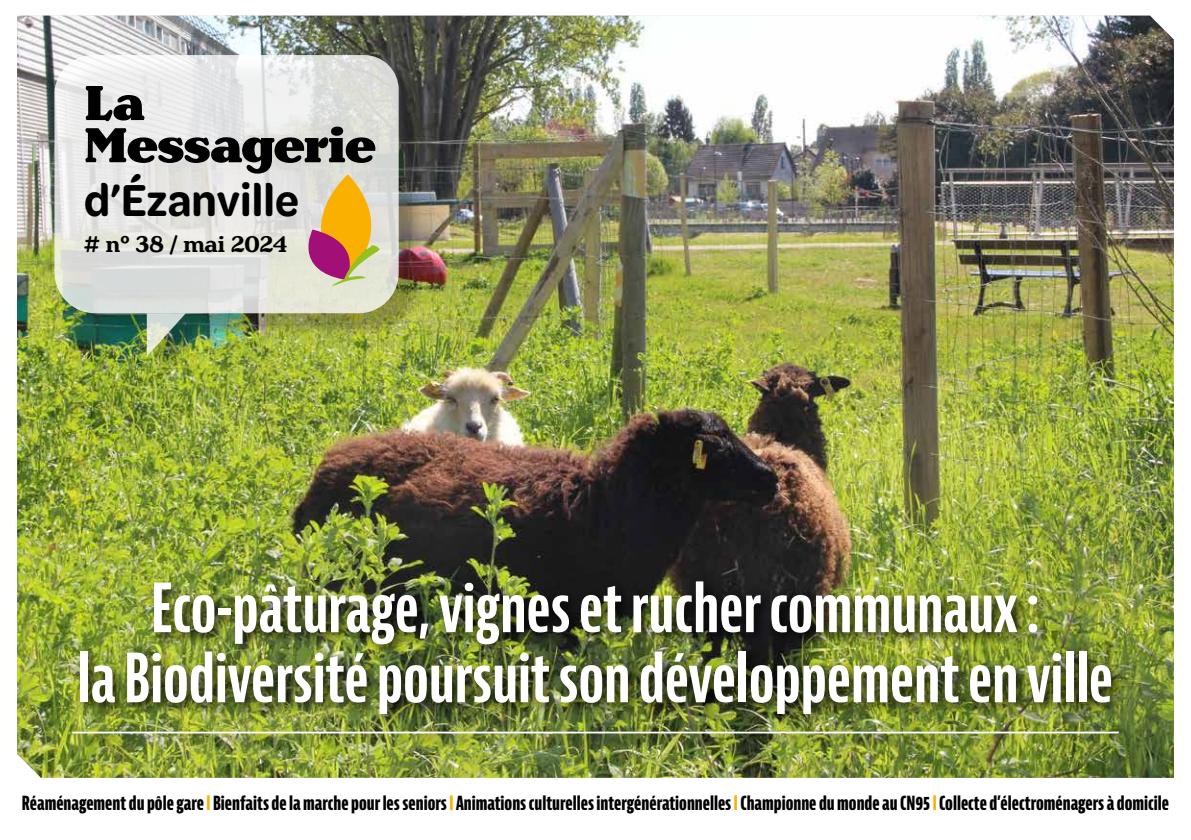
<style>
.page{position:relative;width:1191px;height:840px;background:#fff}
.page>*{position:absolute;margin:0;border:0;box-sizing:border-box;transform-origin:0 0}
.t1{font:700 extra-condensed 66px/70px "Bernina Sans";color:#fff;text-align:center}
.t2{font:900 51.8px/42.2px "Henriette";letter-spacing:-.005em;color:#000}
.t3{font:600 47.8px "Omnes Semi Cond";color:#000}
.t4{font:700 23.8px "Henriette";letter-spacing:-.005em;color:#000}
.t5{font:700 extra-condensed 19px "Bernina Sans";color:#000}
.s1{color:#f9b000}
</style>
<div class="page">
<img style="left:17px;top:16px;width:1157px;height:761px">
<div style="left:57px;top:58px;width:366px;height:321px;background:#000;opacity:.31"></div>
<svg style="left:54px;top:55px;width:345px;height:258px;background:#e2e3df"></svg>
<svg style="left:288px;top:174px;width:113px;height:112px;background:#d9bb96"></svg>
<svg style="left:147px;top:313px;width:39px;height:43px;background:#96ab88"></svg>
<div style="left:68px;top:575px;width:1064px;height:173px;background:#000;opacity:.9"></div>
<svg style="left:72px;top:731px;width:1047px;height:2px"></svg>
<h2 class="t2" style="left:84px;top:83px;width:293px">La<br>Messagerie</h2>
<h3 class="t3" style="left:84px;top:167px;width:216px">d’Ézanville</h3>
<p class="t4" style="left:84px;top:230px;width:205px"># n° 38 / mai 2024</p>
<h1 class="t1" style="left:78px;top:574px;width:1036px">Eco-pâturage, vignes et rucher communaux :<br>la Biodiversité poursuit son développement en ville</h1>
<p class="t5" style="left:22px;top:791px;width:1148px">Réaménagement du pôle gare <span class="s1">l</span> Bienfaits de la marche pour les seniors <span class="s1">l</span> Animations culturelles intergénérationnelles <span class="s1">l</span> Championne du monde au CN95 <span class="s1">l</span> Collecte d’électroménagers à domicile</p>
</div>
